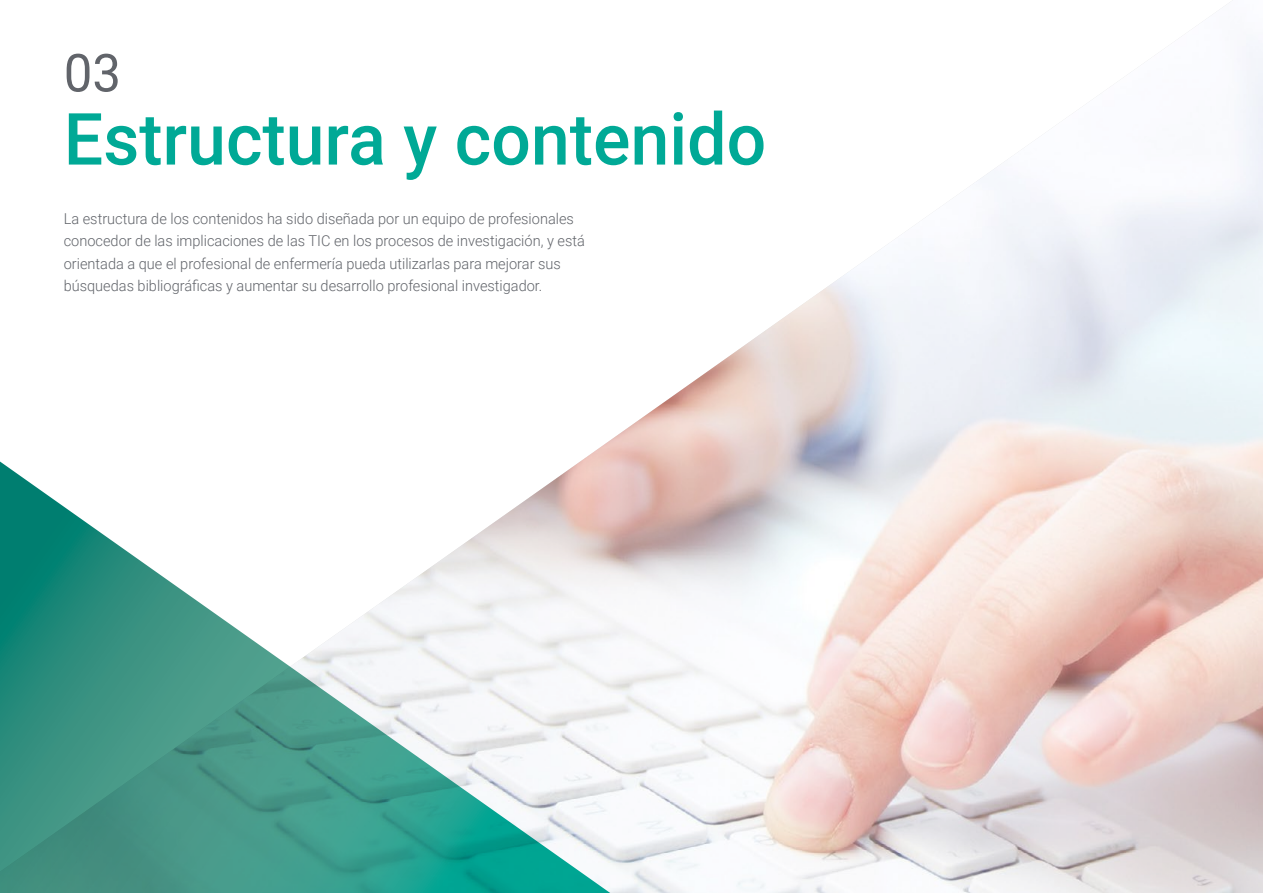
<style>
.page{position:relative;width:1263px;height:893px;background:#fff}
.page>*{position:absolute;margin:0;border:0;box-sizing:border-box;transform-origin:0 0}
.t1{font:500 72px "Roboto";color:#00a996}
.t2{font:52.5px "Roboto";color:#61646a}
.t3{font:300 15px/22.5px "Roboto";color:#61646a}
</style>
<div class="page">
<img style="left:602px;top:0;width:661px;height:893px">
<svg style="left:0;top:446px;width:640px;height:447px"></svg>
<h2 class="t2" style="left:64px;top:36px;width:59px">03</h2>
<h1 class="t1" style="left:64px;top:89px;width:704px">Estructura y contenido</h1>
<p class="t3" style="left:64px;top:207px;width:522px">La estructura de los contenidos ha sido diseñada por un equipo de profesionales conocedor de las implicaciones de las TIC en los procesos de investigación, y está orientada a que el profesional de enfermería pueda utilizarlas para mejorar sus búsquedas bibliográficas y aumentar su desarrollo profesional investigador.</p>
</div>
